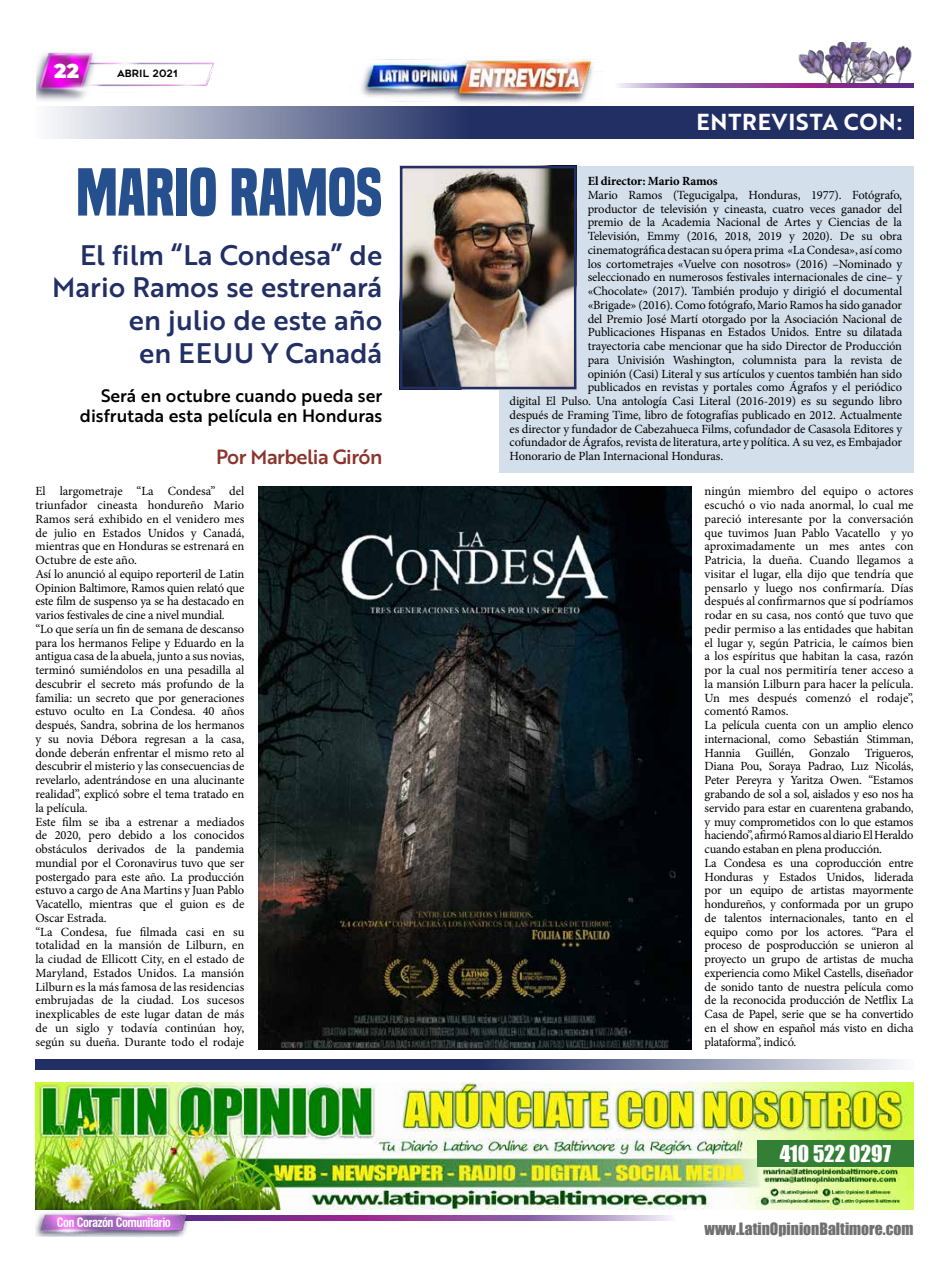
<style>
.page{position:relative;width:949px;height:1279px;background:#fff}
.page>*{position:absolute;margin:0;border:0;box-sizing:border-box;transform-origin:0 0}
.t1{font:700 62.5px "Built Titling Rg";color:#254f8d}
.t2{font:27.5px/32.5px "Brother 1816 Medium";color:#212f64;text-align:right}
.t3{font:22.5px "Brother 1816 Bold";letter-spacing:.04em;color:#fff}
.t4{font:21.25px "Impact";color:#fff}
.t5{font:20px "Brother 1816 Medium";letter-spacing:-.03em;color:#8b342c}
.t6{font:900 20px "Montserrat";color:#fff}
.t7{font:17.5px/20px "Brother 1816 Medium";color:#000;text-align:right}
.t8{font:15.62px "Impact";color:#707070}
.t9{font:12.5px/13.8px "Minion Pro";letter-spacing:-.01em;color:#000}
.t10{font:700 condensed 12.5px "Swiss 721 BT";letter-spacing:-.04em;color:#fff}
.t11{font:700 12.5px "Minion Pro";letter-spacing:-.01em;color:#000}
.t12{font:10px "Geometos";letter-spacing:.005em;color:#000}
</style>
<div class="page">
<img style="left:36px;top:52px;width:179px;height:49px">
<svg style="left:617px;top:84px;width:296px;height:4px"></svg>
<svg style="left:191px;top:1215px;width:481px;height:4px;background:#9756a4"></svg>
<img style="left:361px;top:59px;width:232px;height:44px">
<img style="left:35px;top:1210px;width:156px;height:25px">
<img style="left:769px;top:43px;width:144px;height:41px">
<div style="left:499px;top:166px;width:414px;height:306px;background:#d3dfeb"></div>
<img style="left:35px;top:1082px;width:878px;height:126px">
<svg style="left:50px;top:106px;width:863px;height:33px;background:#545f87"></svg>
<svg style="left:35px;top:1059px;width:865px;height:10px;background:#545f87"></svg>
<img style="left:258px;top:486px;width:433px;height:563px">
<img style="left:403px;top:169px;width:170px;height:217px">
<div style="left:400px;top:166px;width:176px;height:223px;border:2px solid #212f64"></div>
<div style="left:757px;top:1139px;width:156px;height:27px;background:#327f35"></div>
<h3 class="t6" style="left:54px;top:56px;width:26px">22</h3>
<p class="t12" style="left:117px;top:68px;width:62px">Abril 2021</p>
<h1 class="t1" style="left:76px;top:155px;width:308px">MARIO RAMOS</h1>
<h2 class="t2" style="left:52px;top:238px;width:332px">El film “La Condesa” de<br>Mario Ramos se estrenará en julio de este año<br>en EEUU Y Canadá</h2>
<h3 class="t7" style="left:80px;top:385px;width:304px">Será en octubre cuando pueda ser disfrutada esta película en Honduras</h3>
<h3 class="t5" style="left:216px;top:441px;width:168px">Por Marbelia Girón</h3>
<p class="t9" style="left:35px;top:484px;width:210px">El largometraje “La Condesa” del triunfador cineasta hondureño Mario Ramos será exhibido en el venidero mes de julio en Estados Unidos y Canadá, mientras que en Honduras se estrenará en Octubre de este año.<br>Así lo anunció al equipo reporteril de Latin Opinion Baltimore, Ramos quien relató que este film de suspenso ya se ha destacado en varios festivales de cine a nivel mundial. “Lo que sería un fin de semana de descanso para los hermanos Felipe y Eduardo en la antigua casa de la abuela, junto a sus novias, terminó sumiéndolos en una pesadilla al descubrir el secreto más profundo de la familia: un secreto que por generaciones estuvo oculto en La Condesa. 40 años después, Sandra, sobrina de los hermanos y su novia Débora regresan a la casa, donde deberán enfrentar el mismo reto al descubrir el misterio y las consecuencias de revelarlo, adentrándose en una alucinante realidad”, explicó sobre el tema tratado en la película.<br>Este film se iba a estrenar a mediados de 2020, pero debido a los conocidos obstáculos derivados de la pandemia mundial por el Coronavirus tuvo que ser postergado para este año. La producción estuvo a cargo de Ana Martins y Juan Pablo Vacatello, mientras que el guion es de Oscar Estrada.<br>“La Condesa, fue filmada casi en su totalidad en la mansión de Lilburn, en la ciudad de Ellicott City, en el estado de Maryland, Estados Unidos. La mansión Lilburn es la más famosa de las residencias embrujadas de la ciudad. Los sucesos inexplicables de este lugar datan de más de un siglo y todavía continúan hoy, según su dueña. Durante todo el rodaje</p>
<p class="t10" style="left:57px;top:1214px;width:116px">Con Corazón Comunitario</p>
<h3 class="t3" style="left:696px;top:105px;width:207px">ENTREVISTA CON:</h3>
<p class="t11" style="left:587px;top:172px;width:131px">El director: Mario Ramos</p>
<p class="t9" style="left:587px;top:188px;width:316px">Mario Ramos (Tegucigalpa, Honduras, 1977). Fotógrafo,</p>
<p class="t9" style="left:587px;top:202px;width:316px">productor de televisión y cineasta, cuatro veces ganador del</p>
<p class="t9" style="left:587px;top:215px;width:316px">premio de la Academia Nacional de Artes y Ciencias de la</p>
<p class="t9" style="left:587px;top:229px;width:316px">Televisión, Emmy (2016, 2018, 2019 y 2020). De su obra</p>
<p class="t9" style="left:587px;top:243px;width:316px">cinematográfica destacan su ópera prima «La Condesa», así como</p>
<p class="t9" style="left:587px;top:257px;width:316px">los cortometrajes «Vuelve con nosotros» (2016) –Nominado y</p>
<p class="t9" style="left:587px;top:270px;width:316px">seleccionado en numerosos festivales internacionales de cine– y</p>
<p class="t9" style="left:587px;top:284px;width:316px">«Chocolate» (2017). También produjo y dirigió el documental</p>
<p class="t9" style="left:587px;top:298px;width:316px">«Brigade» (2016). Como fotógrafo, Mario Ramos ha sido ganador</p>
<p class="t9" style="left:587px;top:312px;width:316px">del Premio José Martí otorgado por la Asociación Nacional de</p>
<p class="t9" style="left:587px;top:325px;width:316px">Publicaciones Hispanas en Estados Unidos. Entre su dilatada</p>
<p class="t9" style="left:587px;top:339px;width:316px">trayectoria cabe mencionar que ha sido Director de Producción</p>
<p class="t9" style="left:587px;top:353px;width:316px">para Univisión Washington, columnista para la revista de</p>
<p class="t9" style="left:587px;top:367px;width:316px">opinión (Casi) Literal y sus artículos y cuentos también han sido</p>
<p class="t9" style="left:587px;top:380px;width:316px">publicados en revistas y portales como Ágrafos y el periódico</p>
<p class="t9" style="left:509px;top:394px;width:394px">digital El Pulso. Una antología Casi Literal (2016-2019) es su segundo libro</p>
<p class="t9" style="left:509px;top:408px;width:394px">después de Framing Time, libro de fotografías publicado en 2012. Actualmente</p>
<p class="t9" style="left:509px;top:422px;width:394px">es director y fundador de Cabezahueca Films, cofundador de Casasola Editores y</p>
<p class="t9" style="left:509px;top:435px;width:394px">cofundador de Ágrafos, revista de literatura, arte y política. A su vez, es Embajador</p>
<p class="t9" style="left:509px;top:449px;width:215px">Honorario de Plan Internacional Honduras.</p>
<p class="t9" style="left:704px;top:484px;width:210px">ningún miembro del equipo o actores escuchó o vio nada anormal, lo cual me pareció interesante por la conversación que tuvimos Juan Pablo Vacatello y yo aproximadamente un mes antes con Patricia, la dueña. Cuando llegamos a visitar el lugar, ella dijo que tendría que pensarlo y luego nos confirmaría. Días después al confirmarnos que sí podríamos rodar en su casa, nos contó que tuvo que pedir permiso a las entidades que habitan el lugar y, según Patricia, le caímos bien a los espíritus que habitan la casa, razón por la cual nos permitiría tener acceso a la mansión Lilburn para hacer la película.<br>Un mes después comenzó el rodaje”, comentó Ramos.<br>La película cuenta con un amplio elenco internacional, como Sebastián Stimman, Hannia Guillén, Gonzalo Trigueros, Diana Pou, Soraya Padrao, Luz Nicolás, Peter Pereyra y Yaritza Owen. “Estamos grabando de sol a sol, aislados y eso nos ha servido para estar en cuarentena grabando, y muy comprometidos con lo que estamos haciendo”, afirmó Ramos al diario El Heraldo cuando estaban en plena producción.<br>La Condesa es una coproducción entre Honduras y Estados Unidos, liderada por un equipo de artistas mayormente hondureños, y conformada por un grupo de talentos internacionales, tanto en el equipo como por los actores. “Para el proceso de posproducción se unieron al proyecto un grupo de artistas de mucha experiencia como Mikel Castells, diseñador de sonido tanto de nuestra película como de la reconocida producción de Netflix La Casa de Papel, serie que se ha convertido en el show en español más visto en dicha plataforma”, indicó.</p>
<h3 class="t4" style="left:779px;top:1136px;width:113px">410 522 0297</h3>
<p class="t8" style="left:704px;top:1216px;width:210px">www.LatinOpinionBaltimore.com</p>
</div>
